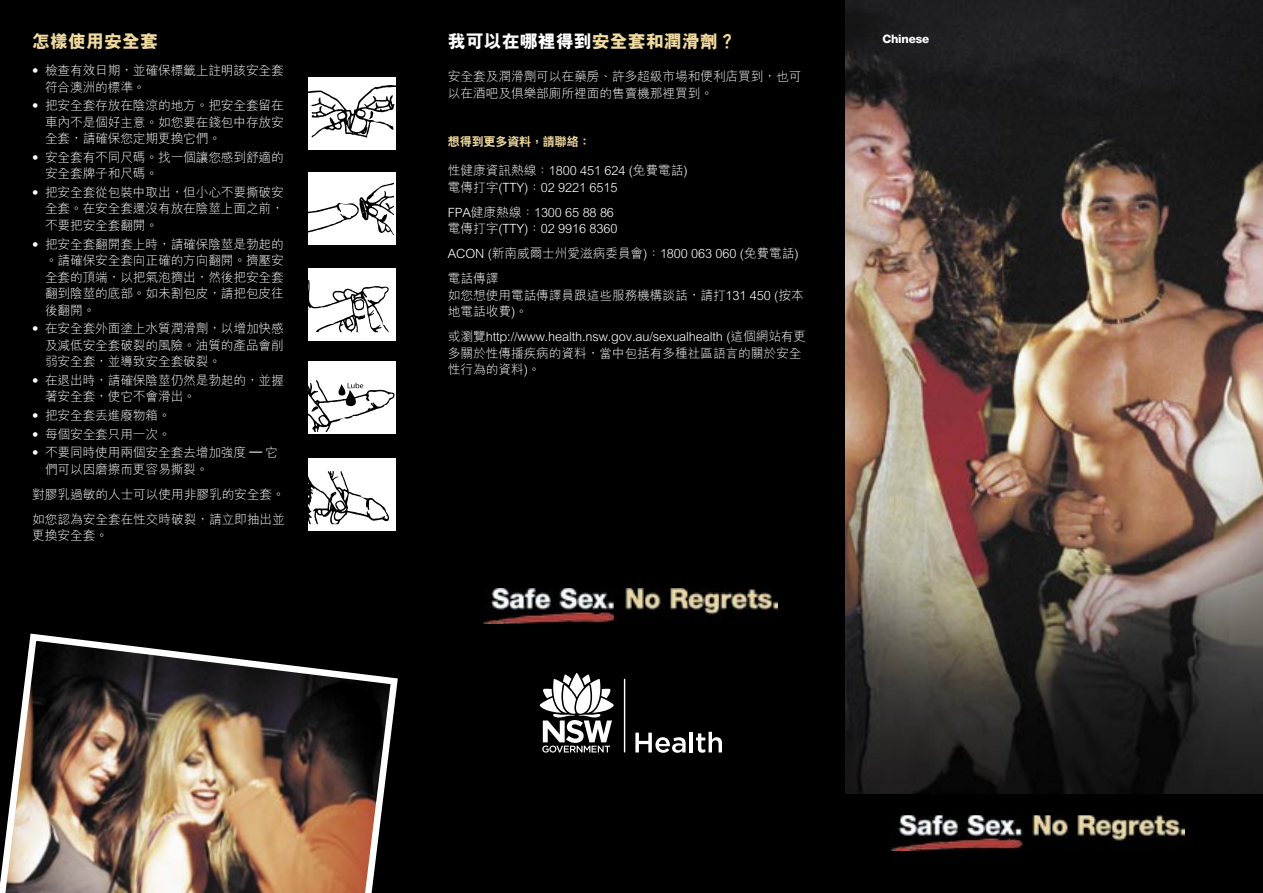
<style>
.page{position:relative;width:1263px;height:893px;background:#fff}
.page>*{position:absolute;margin:0;border:0;box-sizing:border-box;transform-origin:0 0}
.t1{font:800 18px "M Hei";color:#fff}
.t2{font:800 18px "M Hei";color:#f0da9d}
.t3{font:300 12.75px/16.5px "M Hei";letter-spacing:-.015em;color:#fff}
.t4{font:800 12px "C Hei 2";letter-spacing:-.01em;color:#f0da9d}
.t5{font:800 11.7px "Helvetica Neue";letter-spacing:-.015em;color:#fff}
.s1{font-family:"Helvetica Neue"}
.s2{color:#f0da9d}
</style>
<div class="page">
<div style="left:1px;top:1px;width:1261px;height:891px;background:#000"></div>
<hr style="left:0;top:0;width:1px;height:893px;background:#000">
<hr style="left:0;top:892px;width:1263px;height:1px;background:#000">
<hr style="left:1262px;top:0;width:1px;height:893px;background:#000">
<hr style="left:0;top:0;width:1263px;height:1px;background:#000">
<img style="left:891px;top:816px;width:293px;height:34px">
<img style="left:845px;top:0;width:418px;height:793px">
<img style="left:0;top:634px;width:398px;height:259px">
<div style="left:309px;top:78px;width:87px;height:72px;background:#fff"></div>
<svg style="left:309px;top:85px;width:87px;height:53px"></svg>
<div style="left:309px;top:172px;width:87px;height:72px;background:#fff"></div>
<svg style="left:309px;top:183px;width:85px;height:52px"></svg>
<div style="left:309px;top:268px;width:87px;height:72px;background:#fff"></div>
<svg style="left:308px;top:280px;width:81px;height:31px"></svg>
<svg style="left:309px;top:362px;width:87px;height:72px"></svg>
<svg style="left:309px;top:458px;width:87px;height:72px"></svg>
<img style="left:484px;top:589px;width:293px;height:34px">
<hr style="left:624px;top:679px;width:1px;height:73px;background:#fff">
<svg style="left:635px;top:733px;width:51px;height:20px"></svg>
<hr style="left:690px;top:732px;width:3px;height:20px;background:#fff">
<svg style="left:696px;top:732px;width:26px;height:21px"></svg>
<svg style="left:540px;top:673px;width:74px;height:80px"></svg>
<h1 class="t2" style="left:32px;top:32px;width:128px">怎樣使用安全套</h1>
<p class="t3" style="left:45px;top:63px;width:240px;text-indent:-13px"><span class="s1">•</span> 檢查有效日期，並確保標籤上註明該安全套符合澳洲的標準。</p>
<p class="t3" style="left:45px;top:98px;width:240px;text-align:justify;text-indent:-13px"><span class="s1">•</span> 把安全套存放在陰涼的地方。把安全套留在車內不是個好主意。如您要在錢包中存放安全套，請確保您定期更換它們。</p>
<p class="t3" style="left:45px;top:149px;width:240px;text-indent:-13px"><span class="s1">•</span> 安全套有不同尺碼。找一個讓您感到舒適的安全套牌子和尺碼。</p>
<p class="t3" style="left:45px;top:184px;width:240px;text-align:justify;text-indent:-13px"><span class="s1">•</span> 把安全套從包裝中取出，但小心不要撕破安全套。在安全套還沒有放在陰莖上面之前，不要把安全套翻開。</p>
<p class="t3" style="left:45px;top:236px;width:240px;text-align:justify;text-indent:-13px"><span class="s1">•</span> 把安全套翻開套上時，請確保陰莖是勃起的。請確保安全套向正確的方向翻開。擠壓安全套的頂端，以把氣泡擠出，然後把安全套翻到陰莖的底部。如未割包皮，請把包皮往後翻開。</p>
<p class="t3" style="left:45px;top:321px;width:240px;text-align:justify;text-indent:-13px"><span class="s1">•</span> 在安全套外面塗上水質潤滑劑，以增加快感及減低安全套破裂的風險。油質的產品會削弱安全套，並導致安全套破裂。</p>
<p class="t3" style="left:45px;top:372px;width:240px;text-indent:-13px"><span class="s1">•</span> 在退出時，請確保陰莖仍然是勃起的，並握著安全套，使它不會滑出。</p>
<p class="t3" style="left:32px;top:407px;width:140px"><span class="s1">•</span> 把安全套丟進廢物箱。</p>
<p class="t3" style="left:32px;top:426px;width:140px"><span class="s1">•</span> 每個安全套只用一次。</p>
<p class="t3" style="left:45px;top:445px;width:234px;text-indent:-13px"><span class="s1">•</span> 不要同時使用兩個安全套去增加強度 – 它們可以因磨擦而更容易撕裂。</p>
<p class="t3" style="left:32px;top:482px;width:254px;line-height:25px">對膠乳過敏的人士可以使用非膠乳的安全套。如您認為安全套在性交時破裂，請立即抽出並</p>
<p class="t3" style="left:32px;top:528px;width:77px">更換安全套。</p>
<h1 class="t1" style="left:448px;top:32px;width:289px">我可以在哪裡得到<span class="s2">安全套和潤滑劑？</span></h1>
<p class="t3" style="left:448px;top:69px;width:355px">安全套及潤滑劑可以在藥房、許多超級市場和便利店買到，也可以在酒吧及俱樂部廁所裡面的售賣機那裡買到。</p>
<p class="t4" style="left:448px;top:135px;width:144px">想得到更多資料，請聯絡：</p>
<p class="t3" style="left:448px;top:162px;width:241px">性健康資訊熱線：1800 451 624 (免費電話)電傳打字(TTY)：02 9221 6515</p>
<p class="t3" style="left:448px;top:204px;width:171px">FPA健康熱線：1300 65 88 86電傳打字(TTY)：02 9916 8360</p>
<p class="t3" style="left:448px;top:241px;width:352px;line-height:25px">ACON (新南威爾士州愛滋病委員會)：1800 063 060 (免費電話)電話傳譯</p>
<p class="t3" style="left:448px;top:287px;width:357px">如您想使用電話傳譯員跟這些服務機構談話，請打131 450 (按本地電話收費)。</p>
<p class="t3" style="left:448px;top:328px;width:360px">或瀏覽http://www.health.nsw.gov.au/sexualhealth (這個網站有更多關於性傳播疾病的資料，當中包括有多種社區語言的關於安全性行為的資料)。</p>
<p class="t5" style="left:882px;top:32px;width:48px">Chinese</p>
</div>
